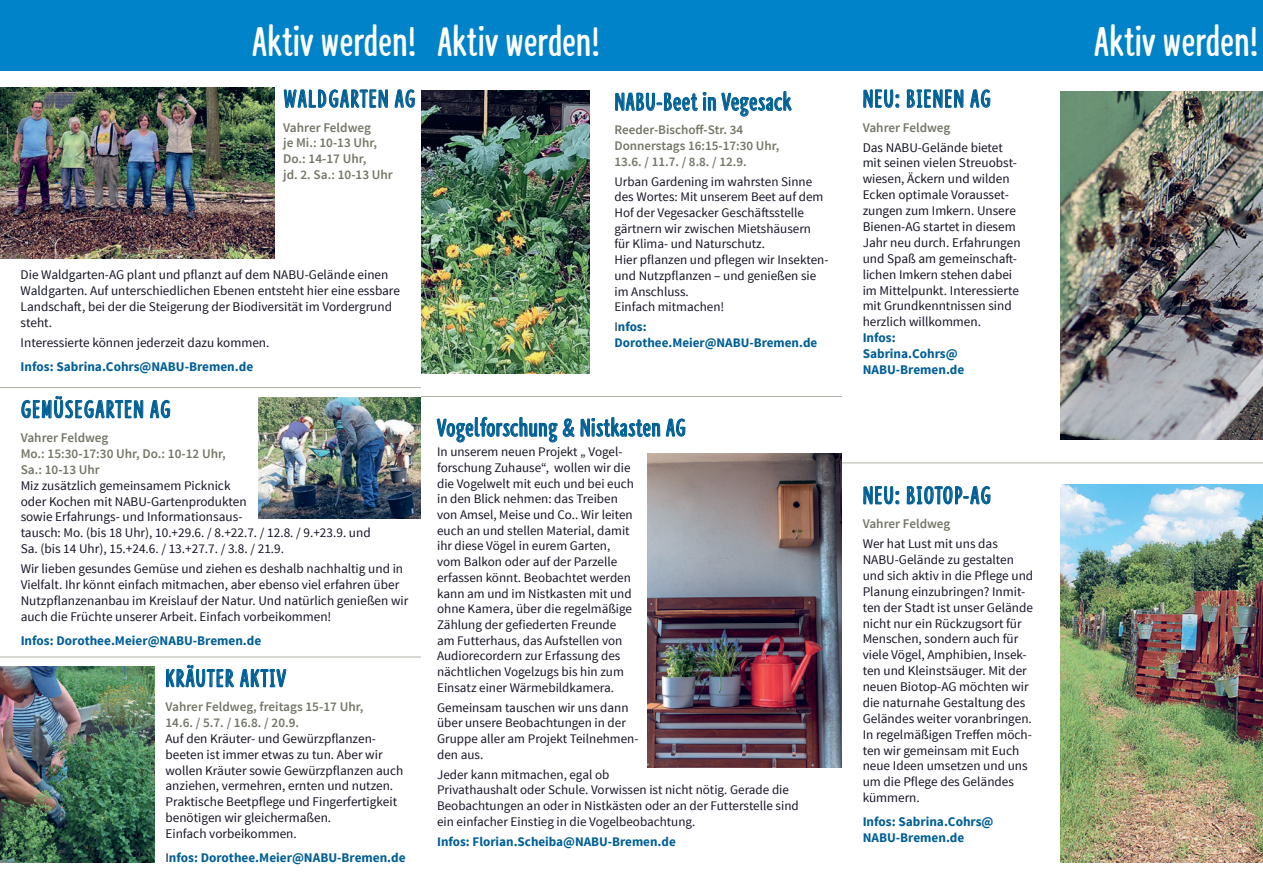
<style>
.page{position:relative;width:1263px;height:893px;background:#fff}
.page>*{position:absolute;margin:0;border:0;box-sizing:border-box;transform-origin:0 0}
.t1{font:700 44.1px "NABU Hand";letter-spacing:-.005em;color:#fff}
.t2{font:700 43.65px "NABU Hand";color:#fff}
.t3{font:700 26.4px "NABU Hand";letter-spacing:.04em;color:#005f95}
.t4{font:700 26.25px "NABU Hand";letter-spacing:.02em;color:#005f95}
.t5{font:13.2px/15.9px "Source Sans Pro";color:#151526}
.t6{font:600 13.2px/15.9px "Source Sans Pro";color:#757667}
.t7{font:700 13.2px/15.9px "Source Sans Pro";color:#005f95}
.t8{font:13.05px/15.8px "Source Sans Pro";color:#151526}
.t9{font:700 13.05px/15.8px "Source Sans Pro";color:#005f95}
.t10{font:600 13.05px/15.8px "Source Sans Pro";color:#757667}
.s1{font-weight:400;color:#151526}
.s2{font-family:"NABU Hand";font-weight:700}
</style>
<div class="page">
<div style="left:0;top:0;width:421px;height:71px;background:#0083c8"></div>
<img style="left:258px;top:398px;width:163px;height:120px">
<svg style="left:21px;top:395px;width:123px;height:24px"></svg>
<svg style="left:150px;top:400px;width:20px;height:19px"></svg>
<img style="left:0;top:667px;width:154px;height:196px">
<svg style="left:166px;top:664px;width:68px;height:24px"></svg>
<svg style="left:240px;top:669px;width:47px;height:19px"></svg>
<hr style="left:0;top:387px;width:421px;height:1px;background:#b1b2a6">
<hr style="left:0;top:657px;width:421px;height:1px;background:#b1b2a6">
<img style="left:0;top:88px;width:275px;height:170px">
<svg style="left:283px;top:89px;width:105px;height:19px"></svg>
<svg style="left:394px;top:89px;width:21px;height:19px"></svg>
<div style="left:421px;top:0;width:421px;height:70px;background:#0083c8"></div>
<img style="left:421px;top:91px;width:169px;height:282px">
<svg style="left:615px;top:91px;width:177px;height:26px"></svg>
<svg style="left:436px;top:417px;width:224px;height:26px"></svg>
<svg style="left:666px;top:418px;width:20px;height:19px"></svg>
<img style="left:647px;top:454px;width:195px;height:313px">
<hr style="left:421px;top:396px;width:421px;height:1px;background:#b1b2a6">
<div style="left:842px;top:0;width:421px;height:71px;background:#0083c8"></div>
<img style="left:1060px;top:484px;width:203px;height:379px">
<svg style="left:863px;top:486px;width:37px;height:19px"></svg>
<svg style="left:906px;top:486px;width:85px;height:19px"></svg>
<img style="left:1060px;top:91px;width:203px;height:349px">
<svg style="left:863px;top:89px;width:37px;height:19px"></svg>
<svg style="left:906px;top:89px;width:58px;height:19px"></svg>
<svg style="left:970px;top:89px;width:21px;height:19px"></svg>
<hr style="left:842px;top:462px;width:421px;height:1px;background:#b1b2a6">
<h1 class="t1" style="left:252px;top:18px;width:166px">Aktiv werden!</h1>
<h3 class="t3" style="left:283px;top:84px;width:134px">wAldgArten Ag</h3>
<p class="t6" style="left:283px;top:120px;width:111px">Vahrer Feldweg<br>je Mi.: 10-13 Uhr,<br>Do.: 14-17 Uhr,<br>jd. 2. Sa.: 10-13 Uhr</p>
<p class="t5" style="left:21px;top:267px;width:381px">Die Waldgarten-AG plant und pflanzt auf dem NABU-Gelände einen Waldgarten. Auf unterschiedlichen Ebenen entsteht hier eine essbare Landschaft, bei der die Steigerung der Biodiversität im Vordergrund steht.</p>
<p class="t5" style="left:21px;top:335px;width:250px">Interessierte können jederzeit dazu kommen.</p>
<p class="t7" style="left:21px;top:359px;width:234px">Infos: Sabrina.Cohrs@NABU-Bremen.de</p>
<h3 class="t3" style="left:21px;top:395px;width:151px">gemüSegArten Ag</h3>
<p class="t6" style="left:21px;top:430px;width:207px">Vahrer Feldweg<br>Mo.: 15:30-17:30 Uhr, Do.: 10-12 Uhr,<br>Sa.: 10-13 Uhr</p>
<p class="t5" style="left:21px;top:478px;width:352px">Miz zusätzlich gemeinsamem Picknick<br>oder Kochen mit NABU-Gartenprodukten<br>sowie Erfahrungs- und Informationsaus-<br>tausch: Mo. (bis 18 Uhr), 10.+29.6. / 8.+22.7. / 12.8. / 9.+23.9. und Sa. (bis 14 Uhr), 15.+24.6. / 13.+27.7. / 3.8. / 21.9.</p>
<p class="t5" style="left:21px;top:561px;width:389px">Wir lieben gesundes Gemüse und ziehen es deshalb nachhaltig und in Vielfalt. Ihr könnt einfach mitmachen, aber ebenso viel erfahren über Nutzpflanzenanbau im Kreislauf der Natur. Und natürlich genießen wir auch die Früchte unserer Arbeit. Einfach vorbeikommen!</p>
<p class="t7" style="left:21px;top:633px;width:242px">Infos: Dorothee.Meier@NABU-Bremen.de</p>
<h3 class="t3" style="left:165px;top:664px;width:122px">Kräuter AKtiv</h3>
<p class="t6" style="left:165px;top:699px;width:199px">Vahrer Feldweg, freitags 15-17 Uhr,<br>14.6. / 5.7. / 16.8. / 20.9.</p>
<p class="t5" style="left:165px;top:731px;width:239px">Auf den Kräuter- und Gewürzpflanzen&shy;beeten ist immer etwas zu tun. Aber wir wollen Kräuter sowie Gewürzpflanzen auch anziehen, vermehren, ernten und nutzen.<br>Praktische Beetpflege und Fingerfertigkeit benötigen wir gleichermaßen.<br>Einfach vorbeikommen.</p>
<p class="t7" style="left:165px;top:850px;width:242px"><span class="s1">I</span>nfos: Dorothee.Meier@NABU-Bremen.de</p>
<h2 class="t2" style="left:437px;top:18px;width:164px">Aktiv werden!</h2>
<h3 class="t4" style="left:614px;top:88px;width:178px">nABu-Beet in vegesack</h3>
<p class="t10" style="left:614px;top:122px;width:166px">Reeder-Bischoff-Str. 34<br>Donnerstags 16:15-17:30 Uhr,<br>13.6. / 11.7. / 8.8. / 12.9.</p>
<p class="t8" style="left:614px;top:174px;width:215px">Urban Gardening im wahrsten Sinne des Wortes: Mit unserem Beet auf dem<br>Hof der Vegesacker Geschäftsstelle gärtnern wir zwischen Mietshäusern für Klima- und Naturschutz.<br>Hier pflanzen und pflegen wir Insekten&shy;und Nutzpflanzen <span class="s2">—</span> und genießen sie im Anschluss.<br>Einfach mitmachen!</p>
<p class="t9" style="left:614px;top:319px;width:204px"><span class="s1">I</span>nfos:<br>Dorothee.Meier@NABU-Bremen.de</p>
<h3 class="t4" style="left:437px;top:413px;width:250px">vogelforschung &amp; nistkasten Ag</h3>
<p class="t8" style="left:437px;top:444px;width:198px">In unserem neuen Projekt „ Vogel&shy;forschung Zuhause“, wollen wir die die Vogelwelt mit euch und bei euch in den Blick nehmen: das Treiben von Amsel, Meise und Co.. Wir leiten euch an und stellen Material, damit ihr diese Vögel in eurem Garten, vom Balkon oder auf der Parzelle erfassen könnt. Beobachtet werden kann am und im Nistkasten mit und ohne Kamera, über die regelmäßige Zählung der gefiederten Freunde am Futterhaus, das Aufstellen von Audiorecordern zur Erfassung des nächtlichen Vogelzugs bis hin zum Einsatz einer Wärmebildkamera.</p>
<p class="t8" style="left:437px;top:700px;width:203px">Gemeinsam tauschen wir uns dann über unsere Beobachtungen in der<br>Gruppe aller am Projekt Teilnehmen&shy;den aus.</p>
<p class="t8" style="left:437px;top:767px;width:363px">Jeder kann mitmachen, egal ob<br>Privathaushalt oder Schule. Vorwissen ist nicht nötig. Gerade die Beobachtungen an oder in Nistkästen oder an der Futterstelle sind ein einfacher Einstieg in die Vogelbeobachtung.</p>
<p class="t9" style="left:437px;top:834px;width:240px">Infos: Florian.Scheiba@NABU-Bremen.de</p>
<h3 class="t3" style="left:863px;top:84px;width:130px">neu: Bienen Ag</h3>
<p class="t6" style="left:863px;top:120px;width:89px">Vahrer Feldweg</p>
<p class="t5" style="left:863px;top:140px;width:159px">Das NABU-Gelände bietet mit seinen vielen Streuobst&shy;wiesen, Äckern und wilden<br>Ecken optimale Vorausset&shy;zungen zum Imkern. Unsere<br>Bienen-AG startet in diesem<br>Jahr neu durch. Erfahrungen und Spaß am gemeinschaft&shy;lichen Imkern stehen dabei im Mittelpunkt. Interessierte mit Grundkenntnissen sind herzlich willkommen.</p>
<p class="t7" style="left:863px;top:330px;width:103px">Infos:<br>Sabrina.Cohrs@<br>NABU-Bremen.de</p>
<h3 class="t3" style="left:863px;top:481px;width:130px">neu: BiotoP-Ag</h3>
<p class="t6" style="left:863px;top:516px;width:89px">Vahrer Feldweg</p>
<p class="t5" style="left:863px;top:536px;width:172px">Wer hat Lust mit uns das<br>NABU-Gelände zu gestalten und sich aktiv in die Pflege und<br>Planung einzubringen? Inmit&shy;ten der Stadt ist unser Gelände nicht nur ein Rückzugsort für<br>Menschen, sondern auch für viele Vögel, Amphibien, Insek&shy;ten und Kleinstsäuger. Mit der neuen Biotop-AG möchten wir die naturnahe Gestaltung des<br>Geländes weiter voranbringen.<br>In regelmäßigen Treffen möch&shy;ten wir gemeinsam mit Euch neue Ideen umsetzen und uns um die Pflege des Geländes kümmern.</p>
<p class="t7" style="left:863px;top:815px;width:132px">Infos: Sabrina.Cohrs@<br>NABU-Bremen.de</p>
<h1 class="t1" style="left:1094px;top:18px;width:166px">Aktiv werden!</h1>
</div>
